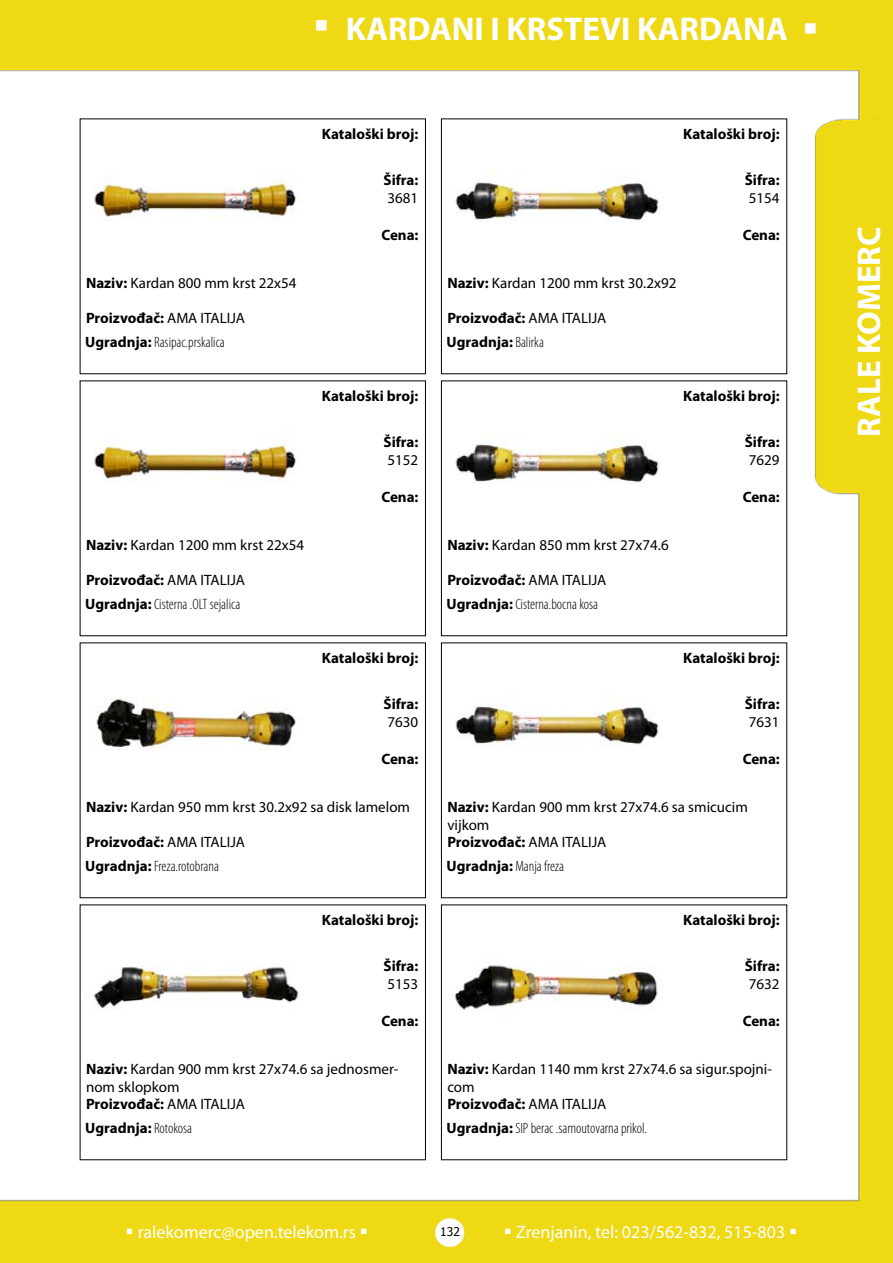
<style>
.page{position:relative;width:893px;height:1263px;background:#fff}
.page>*{position:absolute;margin:0;border:0;box-sizing:border-box;transform-origin:0 0}
.t1{font:700 33px "Myriad Pro";color:#fff}
.t2{font:18px "Myriad Pro";color:#fff}
.t3{font:18px "Wingdings";color:#fff}
.t4{font:700 15px/24px "Myriad Pro";color:#000}
.t5{font:15px/17.4px "Myriad Pro";color:#000}
.t6{font:300 condensed 15px "Myriad Pro";color:#000}
.t7{font:12px "Tahoma";color:#000}
.s1{font-weight:700}
.s2{font-weight:400}
.s3{font-weight:300;font-stretch:condensed}
.s4{font-weight:700;font-stretch:normal}
</style>
<div class="page">
<img style="left:0;top:0;width:893px;height:1263px">
<img style="left:86px;top:169px;width:220px;height:64px">
<img style="left:448px;top:171px;width:219px;height:61px">
<img style="left:86px;top:431px;width:220px;height:64px">
<img style="left:448px;top:432px;width:219px;height:62px">
<img style="left:86px;top:681px;width:220px;height:88px">
<img style="left:448px;top:694px;width:219px;height:62px">
<img style="left:86px;top:950px;width:220px;height:74px">
<img style="left:448px;top:950px;width:219px;height:74px">
<h1 class="t1" style="left:346px;top:8px;width:443px">KARDANI I KRSTEVI KARDANA</h1>
<p class="t3" style="left:315px;top:16px;width:15px">■</p>
<p class="t3" style="left:804px;top:19px;width:15px">■</p>
<p class="t4" style="left:322px;top:121px;width:98px">Kataloški broj:</p>
<p class="t4" style="left:683px;top:121px;width:98px">Kataloški broj:</p>
<p class="t4" style="left:384px;top:167px;width:36px">Šifra:</p>
<p class="t5" style="left:387px;top:189px;width:32px">3681</p>
<p class="t4" style="left:745px;top:167px;width:36px">Šifra:</p>
<p class="t5" style="left:749px;top:189px;width:32px">5154</p>
<p class="t4" style="left:381px;top:223px;width:39px">Cena:</p>
<p class="t4" style="left:743px;top:223px;width:39px">Cena:</p>
<p class="t5" style="left:86px;top:274px;width:212px"><span class="s1">Naziv:</span> Kardan 800 mm krst 22x54</p>
<p class="t4" style="left:85px;top:305px;width:161px">Proizvođač: <span class="s2">AMA ITALIJA<br></span>Ugradnja: <span class="s3">Rasipac.prskalica</span></p>
<p class="t5" style="left:447px;top:274px;width:231px"><span class="s1">Naziv:</span> Kardan 1200 mm krst 30.2x92</p>
<p class="t4" style="left:447px;top:305px;width:161px">Proizvođač: <span class="s2">AMA ITALIJA<br></span>Ugradnja: <span class="s3">Balirka</span></p>
<p class="t4" style="left:322px;top:383px;width:98px">Kataloški broj:</p>
<p class="t4" style="left:683px;top:383px;width:98px">Kataloški broj:</p>
<p class="t4" style="left:384px;top:429px;width:36px">Šifra:</p>
<p class="t5" style="left:387px;top:451px;width:32px">5152</p>
<p class="t4" style="left:745px;top:429px;width:36px">Šifra:</p>
<p class="t5" style="left:749px;top:451px;width:32px">7629</p>
<p class="t4" style="left:381px;top:485px;width:39px">Cena:</p>
<p class="t4" style="left:743px;top:485px;width:39px">Cena:</p>
<p class="t5" style="left:86px;top:536px;width:220px"><span class="s1">Naziv:</span> Kardan 1200 mm krst 22x54</p>
<p class="t4" style="left:85px;top:567px;width:161px">Proizvođač: <span class="s2">AMA ITALIJA<br></span>Ugradnja: <span class="s3">Cisterna .OLT sejalica</span></p>
<p class="t5" style="left:447px;top:536px;width:223px"><span class="s1">Naziv:</span> Kardan 850 mm krst 27x74.6</p>
<p class="t4" style="left:447px;top:567px;width:161px">Proizvođač: <span class="s2">AMA ITALIJA<br></span>Ugradnja: <span class="s3">Cisterna.bocna kosa</span></p>
<p class="t4" style="left:322px;top:645px;width:98px">Kataloški broj:</p>
<p class="t4" style="left:683px;top:645px;width:98px">Kataloški broj:</p>
<p class="t4" style="left:384px;top:691px;width:36px">Šifra:</p>
<p class="t5" style="left:387px;top:713px;width:32px">7630</p>
<p class="t4" style="left:745px;top:691px;width:36px">Šifra:</p>
<p class="t5" style="left:749px;top:713px;width:32px">7631</p>
<p class="t4" style="left:381px;top:747px;width:39px">Cena:</p>
<p class="t4" style="left:743px;top:747px;width:39px">Cena:</p>
<p class="t5" style="left:86px;top:798px;width:326px"><span class="s1">Naziv:</span> Kardan 950 mm krst 30.2x92 sa disk lamelom</p>
<p class="t4" style="left:85px;top:829px;width:161px">Proizvođač: <span class="s2">AMA ITALIJA<br></span>Ugradnja: <span class="s3">Freza.rotobrana</span></p>
<p class="t5" style="left:447px;top:798px;width:302px"><span class="s1">Naziv:</span> Kardan 900 mm krst 27x74.6 sa smicucim vijkom<br><span class="s1">Proizvođač:</span> AMA ITALIJA</p>
<p class="t6" style="left:447px;top:858px;width:119px"><span class="s4">Ugradnja:</span> Manja freza</p>
<p class="t4" style="left:322px;top:907px;width:98px">Kataloški broj:</p>
<p class="t4" style="left:683px;top:907px;width:98px">Kataloški broj:</p>
<p class="t4" style="left:384px;top:953px;width:36px">Šifra:</p>
<p class="t5" style="left:387px;top:975px;width:32px">5153</p>
<p class="t4" style="left:745px;top:953px;width:36px">Šifra:</p>
<p class="t5" style="left:749px;top:975px;width:32px">7632</p>
<p class="t4" style="left:381px;top:1009px;width:39px">Cena:</p>
<p class="t4" style="left:743px;top:1009px;width:39px">Cena:</p>
<p class="t5" style="left:86px;top:1060px;width:314px"><span class="s1">Naziv:</span> Kardan 900 mm krst 27x74.6 sa jednosmer&shy;nom sklopkom<br><span class="s1">Proizvođač:</span> AMA ITALIJA</p>
<p class="t4" style="left:85px;top:1115px;width:108px">Ugradnja: <span class="s3">Rotokosa</span></p>
<p class="t5" style="left:447px;top:1060px;width:326px"><span class="s1">Naziv:</span> Kardan 1140 mm krst 27x74.6 sa sigur.spojni&shy;com<br><span class="s1">Proizvođač:</span> AMA ITALIJA</p>
<p class="t6" style="left:447px;top:1120px;width:202px"><span class="s4">Ugradnja:</span> SIP berac .samoutovarna prikol.</p>
<p class="t2" style="left:126px;top:1221px;width:244px">▪ ralekomerc@open.telekom.rs ▪</p>
<p class="t2" style="left:504px;top:1221px;width:295px">▪ Zrenjanin, tel: 023/562-832, 515-803 ▪</p>
<p class="t7" style="left:440px;top:1224px;width:21px">132</p>
<h1 class="t1" style="left:848px;top:437px;width:212px;rotate:-90deg">RALE KOMERC</h1>
</div>
